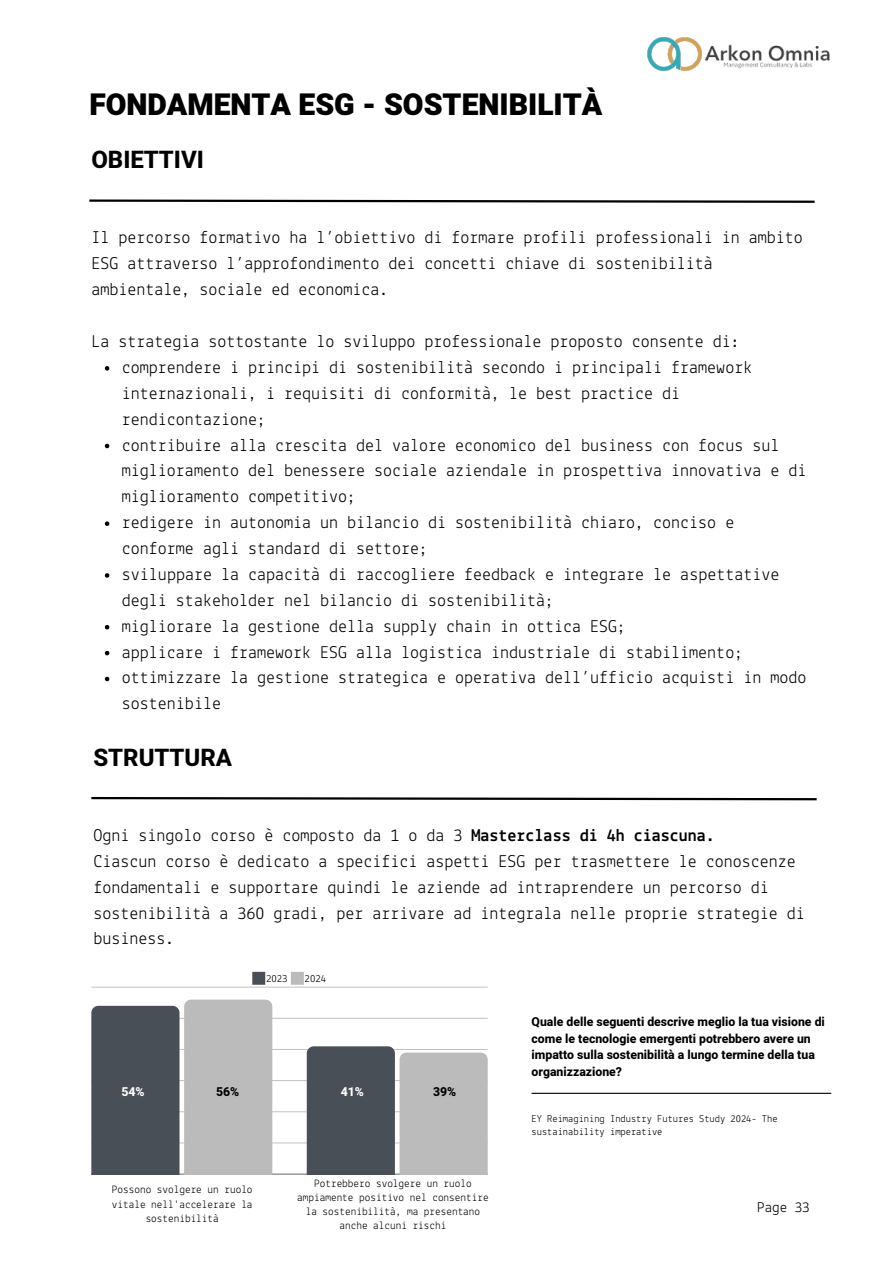
<style>
.page{position:relative;width:893px;height:1264px;background:#fff}
.page>*{position:absolute;margin:0;border:0;box-sizing:border-box;transform-origin:0 0}
.t1{font:900 30px "Heebo";color:#000}
.t2{font:800 24px "Heebo";color:#000}
.t3{font:18px/25.8px "Lekton";color:#000}
.t4{font:15px "Lekton";color:#000}
.t5{font:800 12.3px/16.5px "Heebo";color:#000}
.t6{font:800 12.3px "Heebo";color:#fff}
.t7{font:11.25px/14.1px "Lekton";color:#000;text-align:center}
.t8{font:10.8px "Lekton";color:#000}
.t9{font:10.5px/13px "Lekton";color:#000}
.s1{font-weight:700}
</style>
<div class="page">
<svg style="left:105px;top:366px;width:4px;height:4px"></svg>
<svg style="left:105px;top:444px;width:4px;height:4px"></svg>
<svg style="left:105px;top:521px;width:4px;height:5px"></svg>
<svg style="left:105px;top:573px;width:4px;height:4px"></svg>
<svg style="left:105px;top:625px;width:4px;height:4px"></svg>
<svg style="left:105px;top:651px;width:4px;height:4px"></svg>
<svg style="left:105px;top:676px;width:4px;height:5px"></svg>
<svg style="left:89px;top:199px;width:726px;height:4px"></svg>
<svg style="left:91px;top:797px;width:726px;height:4px"></svg>
<hr style="left:531px;top:1092px;width:300px;height:1px;background:#000">
<div style="left:252px;top:971px;width:13px;height:13px;background:#494f56"></div>
<div style="left:291px;top:971px;width:13px;height:13px;background:#bbb"></div>
<hr style="left:91px;top:1173px;width:396px;height:1px;background:#c5c5c5">
<hr style="left:91px;top:1142px;width:396px;height:1px;background:#ddd">
<hr style="left:91px;top:1111px;width:396px;height:1px;background:#d2d2d2">
<hr style="left:91px;top:1080px;width:396px;height:1px;background:#c7c7c7">
<hr style="left:91px;top:1049px;width:396px;height:1px;background:#c2c2c2">
<hr style="left:91px;top:1018px;width:396px;height:1px;background:#cdcdcd">
<hr style="left:91px;top:986px;width:396px;height:1px;background:#e7e7e7">
<svg style="left:91px;top:999px;width:181px;height:175px;background:#898b8f"></svg>
<svg style="left:307px;top:1046px;width:180px;height:128px;background:#85888c"></svg>
<img style="left:705px;top:44px;width:125px;height:25px">
<img style="left:647px;top:37px;width:55px;height:34px">
<p class="t1" style="left:89px;top:84px;width:514px">FONDAMENTA ESG - SOSTENIBILITÀ</p>
<p class="t2" style="left:91px;top:143px;width:114px">OBIETTIVI</p>
<p class="t3" style="left:91px;top:226px;width:713px">Il percorso formativo ha l’obiettivo di formare profili professionali in ambito<br>ESG attraverso l’approfondimento dei concetti chiave di sostenibilità ambientale, sociale ed economica.</p>
<h1 class="t3" style="left:91px;top:329px;width:650px">La strategia sottostante lo sviluppo professionale proposto consente di:</h1>
<h2 class="t3" style="left:122px;top:355px;width:632px">comprendere i principi di sostenibilità secondo i principali framework internazionali, i requisiti di conformità, le best practice di rendicontazione;</h2>
<h3 class="t3" style="left:122px;top:433px;width:686px">contribuire alla crescita del valore economico del business con focus sul miglioramento del benessere sociale aziendale in prospettiva innovativa e di miglioramento competitivo;</h3>
<h3 class="t3" style="left:122px;top:511px;width:614px">redigere in autonomia un bilancio di sostenibilità chiaro, conciso e conforme agli standard di settore;</h3>
<p class="t3" style="left:122px;top:562px;width:659px">sviluppare la capacità di raccogliere feedback e integrare le aspettative degli stakeholder nel bilancio di sostenibilità;</p>
<p class="t3" style="left:122px;top:614px;width:506px">migliorare la gestione della supply chain in ottica ESG;</p>
<p class="t3" style="left:122px;top:640px;width:623px">applicare i framework ESG alla logistica industriale di stabilimento;</p>
<p class="t3" style="left:122px;top:666px;width:686px">ottimizzare la gestione strategica e operativa dell’ufficio acquisti in modo sostenibile</p>
<p class="t2" style="left:93px;top:740px;width:140px">STRUTTURA</p>
<p class="t3" style="left:93px;top:823px;width:623px">Ogni singolo corso è composto da 1 o da 3 <span class="s1">Masterclass di 4h ciascuna.</span></p>
<h2 class="t3" style="left:93px;top:849px;width:713px">Ciascun corso è dedicato a specifici aspetti ESG per trasmettere le conoscenze fondamentali e supportare quindi le aziende ad intraprendere un percorso di sostenibilità a 360 gradi, per arrivare ad integrala nelle proprie strategie di business.</h2>
<p class="t8" style="left:266px;top:973px;width:23px">2023</p>
<p class="t8" style="left:304px;top:973px;width:23px">2024</p>
<h5 class="t6" style="left:121px;top:1083px;width:25px">54%</h5>
<h5 class="t5" style="left:216px;top:1084px;width:25px">56%</h5>
<h6 class="t6" style="left:341px;top:1083px;width:25px">41%</h6>
<h6 class="t5" style="left:433px;top:1084px;width:25px">39%</h6>
<h5 class="t7" style="left:112px;top:1183px;width:142px">Possono svolgere un ruolo vitale nell'accelerare la sostenibilità</h5>
<h5 class="t7" style="left:297px;top:1176px;width:193px">Potrebbero svolgere un ruolo ampiamente positivo nel consentire la sostenibilità, ma presentano anche alcuni rischi</h5>
<p class="t5" style="left:531px;top:1013px;width:295px">Quale delle seguenti descrive meglio la tua visione di come le tecnologie emergenti potrebbero avere un impatto sulla sostenibilità a lungo termine della tua organizzazione?</p>
<h3 class="t9" style="left:531px;top:1113px;width:248px">EY Reimagining Industry Futures Study 2024- The sustainability imperative</h3>
<p class="t4" style="left:757px;top:1200px;width:54px">Page 33</p>
</div>
